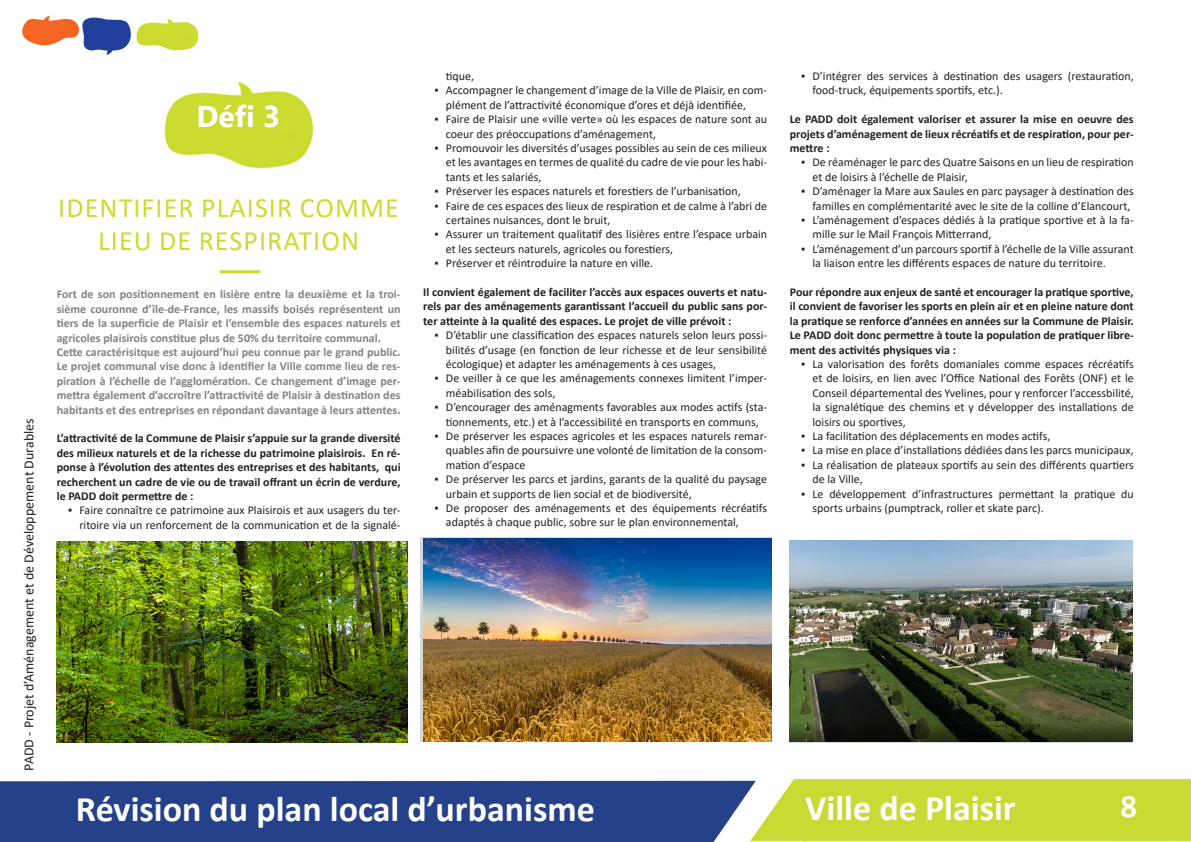
<style>
.page{position:relative;width:1191px;height:842px;background:#fff}
.page>*{position:absolute;margin:0;border:0;box-sizing:border-box;transform-origin:0 0}
.t1{font:700 36px "Calibri";color:#fff}
.t2{font:700 32.8px "Calibri";color:#fff}
.t3{font:700 30px "Ebrima";color:#fff}
._3-Titre_Défi_orient{font:28px/33.6px "Calibri";letter-spacing:.04em;color:#cbdb30;text-align:center}
.t4{font:14px "Calibri";color:#231f20}
.t5{font:12px/14.4px "Calibri";color:#231f20}
._5-Corps_de_texte_no{font:700 12px/14.4px "Calibri";color:#231f20;text-align:justify}
.intro_grise{font:700 12px/14.4px "Calibri";color:#808285;text-align:justify}
</style>
<div class="page">
<div style="left:0;top:781px;width:749px;height:61px;background:#24418a"></div>
<svg style="left:749px;top:779px;width:442px;height:63px;background:#ccdc42"></svg>
<img style="left:22px;top:15px;width:177px;height:40px">
<img style="left:789px;top:540px;width:343px;height:202px">
<img style="left:423px;top:539px;width:348px;height:203px">
<hr style="left:220px;top:270px;width:40px;height:3px;background:#cbdb30">
<img style="left:164px;top:81px;width:149px;height:88px">
<img style="left:56px;top:541px;width:352px;height:202px">
<p class="t4" style="left:19px;top:770px;width:354px;rotate:-90deg">PADD - Projet d’Aménagement et de Développement Durables</p>
<p class="t3" style="left:196px;top:93px;width:85px">Défi 3</p>
<p class="_3-Titre_Défi_orient" style="left:58px;top:190px;width:342px">IDENTIFIER PLAISIR COMME<br>LIEU DE RESPIRATION</p>
<p class="intro_grise" style="left:57px;top:287px;width:345px">Fort de son positionnement en lisière entre la deuxième et la troi&shy;sième couronne d’île-de-France, les massifs boisés représentent un tiers de la superficie de Plaisir et l’ensemble des espaces naturels et agricoles plaisirois constitue plus de 50% du territoire communal.</p>
<p class="intro_grise" style="left:57px;top:345px;width:345px">Cette caractérisitque est aujourd’hui peu connue par le grand public.<br>Le projet communal vise donc à identifier la Ville comme lieu de res&shy;piration à l’échelle de l’agglomération. Ce changement d’image per&shy;mettra également d’accroître l’attractivité de Plaisir à destination des habitants et des entreprises en répondant davantage à leurs attentes.</p>
<p class="_5-Corps_de_texte_no" style="left:57px;top:431px;width:345px">L’attractivité de la Commune de Plaisir s’appuie sur la grande diversité des milieux naturels et de la richesse du patrimoine plaisirois. En ré&shy;ponse à l’évolution des attentes des entreprises et des habitants, qui recherchent un cadre de vie ou de travail offrant un écrin de verdure, le PADD doit permettre de :</p>
<p class="t5" style="left:68px;top:503px;width:334px;text-align:right">▪ Faire connaître ce patrimoine aux Plaisirois et aux usagers du ter&shy;ritoire via un renforcement de la communication et de la signalé-</p>
<p class="t5" style="left:446px;top:68px;width:30px">tique,</p>
<p class="t5" style="left:446px;top:83px;width:323px;text-indent:-11px">▪ Accompagner le changement d’image de la Ville de Plaisir, en com&shy;plément de l’attractivité économique d’ores et déjà identifiée,</p>
<p class="t5" style="left:446px;top:112px;width:323px;text-indent:-11px">▪ Faire de Plaisir une «ville verte» où les espaces de nature sont au coeur des préoccupations d’aménagement,</p>
<p class="t5" style="left:446px;top:140px;width:323px;text-align:justify;text-indent:-11px">▪ Promouvoir les diversités d’usages possibles au sein de ces milieux et les avantages en termes de qualité du cadre de vie pour les habi&shy;tants et les salariés,</p>
<p class="t5" style="left:434px;top:184px;width:308px">▪ Préserver les espaces naturels et forestiers de l’urbanisation,</p>
<p class="t5" style="left:446px;top:198px;width:323px;text-indent:-11px">▪ Faire de ces espaces des lieux de respiration et de calme à l’abri de certaines nuisances, dont le bruit,</p>
<p class="t5" style="left:446px;top:227px;width:323px;text-indent:-11px">▪ Assurer un traitement qualitatif des lisières entre l’espace urbain et les secteurs naturels, agricoles ou forestiers,</p>
<p class="t5" style="left:434px;top:256px;width:220px">▪ Préserver et réintroduire la nature en ville.</p>
<p class="_5-Corps_de_texte_no" style="left:423px;top:285px;width:345px">Il convient également de faciliter l’accès aux espaces ouverts et natu&shy;rels par des aménagements garantissant l’accueil du public sans por&shy;ter atteinte à la qualité des espaces. Le projet de ville prévoit :</p>
<p class="t5" style="left:446px;top:328px;width:323px;text-align:justify;text-indent:-11px">▪ D’établir une classification des espaces naturels selon leurs possi&shy;bilités d’usage (en fonction de leur richesse et de leur sensibilité écologique) et adapter les aménagements à ces usages,</p>
<p class="t5" style="left:446px;top:371px;width:323px;text-indent:-11px">▪ De veiller à ce que les aménagements connexes limitent l’imper&shy;méabilisation des sols,</p>
<p class="t5" style="left:434px;top:400px;width:334px;text-align:center">▪ D’encourager des aménagments favorables aux modes actifs (sta&shy;tionnements, etc.) et à l’accessibilité en transports en communs,</p>
<p class="t5" style="left:446px;top:428px;width:323px;text-align:justify;text-indent:-11px">▪ De préserver les espaces agricoles et les espaces naturels remar&shy;quables afin de poursuivre une volonté de limitation de la consom&shy;mation d’espace</p>
<p class="t5" style="left:446px;top:472px;width:323px;text-indent:-11px">▪ De préserver les parcs et jardins, garants de la qualité du paysage urbain et supports de lien social et de biodiversité,</p>
<p class="t5" style="left:446px;top:500px;width:323px;text-indent:-11px">▪ De proposer des aménagements et des équipements récréatifs adaptés à chaque public, sobre sur le plan environnemental,</p>
<p class="t5" style="left:812px;top:68px;width:323px;text-indent:-11px">▪ D’intégrer des services à destination des usagers (restauration, food-truck, équipements sportifs, etc.).</p>
<p class="_5-Corps_de_texte_no" style="left:790px;top:112px;width:345px">Le PADD doit également valoriser et assurer la mise en oeuvre des projets d’aménagement de lieux récréatifs et de respiration, pour per&shy;mettre :</p>
<p class="t5" style="left:812px;top:155px;width:323px;text-indent:-11px">▪ De réaménager le parc des Quatre Saisons en un lieu de respiration et de loisirs à l’échelle de Plaisir,</p>
<p class="t5" style="left:801px;top:184px;width:334px;text-align:right">▪ D’aménager la Mare aux Saules en parc paysager à destination des familles en complémentarité avec le site de la colline d’Elancourt,</p>
<p class="t5" style="left:812px;top:212px;width:323px;text-indent:-11px">▪ L’aménagement d’espaces dédiés à la pratique sportive et à la fa&shy;mille sur le Mail François Mitterrand,</p>
<p class="t5" style="left:812px;top:241px;width:323px;text-indent:-11px">▪ L’aménagement d’un parcours sportif à l’échelle de la Ville assurant la liaison entre les différents espaces de nature du territoire.</p>
<p class="_5-Corps_de_texte_no" style="left:790px;top:285px;width:345px">Pour répondre aux enjeux de santé et encourager la pratique sportive, il convient de favoriser les sports en plein air et en pleine nature dont la pratique se renforce d’années en années sur la Commune de Plaisir.<br>Le PADD doit donc permettre à toute la population de pratiquer libre&shy;ment des activités physiques via :</p>
<p class="t5" style="left:812px;top:356px;width:323px;text-align:justify;text-indent:-11px">▪ La valorisation des forêts domaniales comme espaces récréatifs et de loisirs, en lien avec l’Office National des Forêts (ONF) et le Conseil départemental des Yvelines, pour y renforcer l’accessbilité, la signalétique des chemins et y développer des installations de loisirs ou sportives,</p>
<p class="t5" style="left:801px;top:428px;width:251px">▪ La facilitation des déplacements en modes actifs,</p>
<p class="t5" style="left:801px;top:443px;width:334px">▪ La mise en place d’installations dédiées dans les parcs municipaux,</p>
<p class="t5" style="left:812px;top:457px;width:323px;text-indent:-11px">▪ La réalisation de plateaux sportifs au sein des différents quartiers de la Ville,</p>
<p class="t5" style="left:812px;top:486px;width:323px;text-indent:-11px">▪ Le développement d’infrastructures permettant la pratique du sports urbains (pumptrack, roller et skate parc).</p>
<h1 class="t1" style="left:76px;top:784px;width:520px">Révision du plan local d’urbanisme</h1>
<h1 class="t1" style="left:805px;top:783px;width:212px">Ville de Plaisir</h1>
<h2 class="t2" style="left:1120px;top:782px;width:18px">8</h2>
</div>
